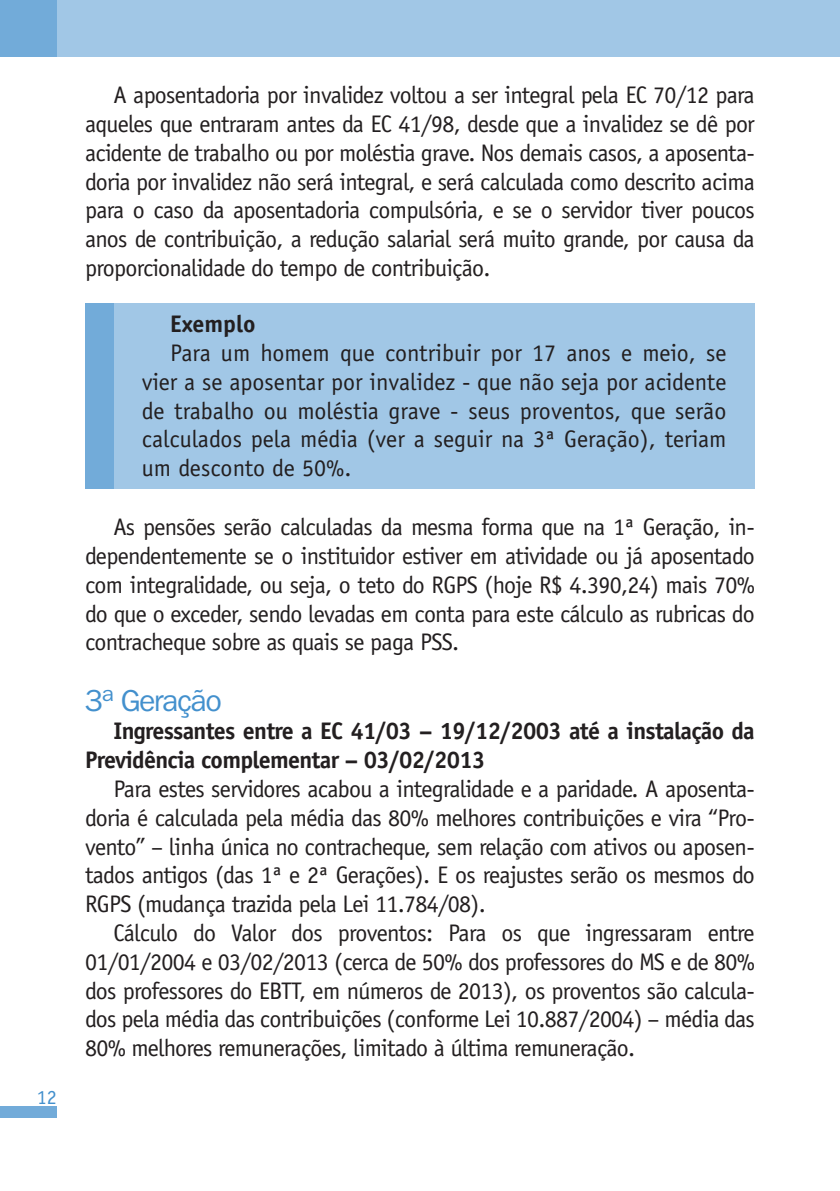
<style>
.page{position:relative;width:840px;height:1191px;background:#fff}
.page>*{position:absolute;margin:0;border:0;box-sizing:border-box;transform-origin:0 0}
.t1{font:30px "Franklin Gothic IT Cby BT";letter-spacing:-.03em;color:#4390cd}
.t2{font:24px/28.8px "Officina Sans";letter-spacing:-.03em;color:#231f20;text-align:justify}
.t3{font:24px "Officina Sans";color:#231f20}
.t4{font:700 24px "Officina Sans";letter-spacing:-.03em;color:#231f20}
.t5{font:700 24px "Officina Sans";color:#231f20}
.t6{font:20px "Officina Sans";color:#4390cd}
</style>
<div class="page">
<div style="left:0;top:0;width:839px;height:57px;background:#a1c7e6"></div>
<div style="left:0;top:1106px;width:57px;height:11px;background:#72abd9"></div>
<div style="left:85px;top:303px;width:669px;height:186px;background:#a1c7e6"></div>
<div style="left:85px;top:303px;width:28px;height:186px;background:#72abd9"></div>
<p class="t6" style="left:37px;top:1085px;width:21px">12</p>
<p class="t2" style="left:85px;top:81px;width:671px;text-indent:28px">A aposentadoria por invalidez voltou a ser integral pela EC 70/12 para aqueles que entraram antes da EC 41/98, desde que a invalidez se dê por acidente de trabalho ou por moléstia grave. Nos demais casos, a aposenta&shy;doria por invalidez não será integral, e será calculada como descrito acima para o caso da aposentadoria compulsória, e se o servidor tiver poucos anos de contribuição, a redução salarial será muito grande, por causa da proporcionalidade do tempo de contribuição.</p>
<p class="t5" style="left:170px;top:309px;width:87px">Exemplo</p>
<p class="t3" style="left:170px;top:339px;width:557px">Para um homem que contribuir por 17 anos e meio, se</p>
<p class="t3" style="left:142px;top:368px;width:585px">vier a se aposentar por invalidez - que não seja por acidente</p>
<p class="t3" style="left:142px;top:396px;width:585px">de trabalho ou moléstia grave - seus proventos, que serão</p>
<p class="t3" style="left:142px;top:425px;width:586px">calculados pela média (ver a seguir na 3ª Geração), teriam</p>
<p class="t3" style="left:142px;top:454px;width:211px">um desconto de 50%.</p>
<p class="t2" style="left:85px;top:513px;width:671px;text-indent:28px">As pensões serão calculadas da mesma forma que na 1ª Geração, in&shy;dependentemente se o instituidor estiver em atividade ou já aposentado com integralidade, ou seja, o teto do RGPS (hoje R$ 4.390,24) mais 70% do que o exceder, sendo levadas em conta para este cálculo as rubricas do contracheque sobre as quais se paga PSS.</p>
<p class="t1" style="left:85px;top:681px;width:138px">3ª Geração</p>
<p class="t4" style="left:113px;top:716px;width:642px">Ingressantes entre a EC 41/03 – 19/12/2003 até a instalação da</p>
<p class="t4" style="left:85px;top:745px;width:401px">Previdência complementar – 03/02/2013</p>
<p class="t2" style="left:113px;top:774px;width:642px">Para estes servidores acabou a integralidade e a paridade. A aposenta-</p>
<p class="t2" style="left:85px;top:803px;width:670px">doria é calculada pela média das 80% melhores contribuições e vira “Pro-</p>
<p class="t2" style="left:85px;top:832px;width:670px">vento” – linha única no contracheque, sem relação com ativos ou aposen-</p>
<p class="t2" style="left:85px;top:861px;width:671px">tados antigos (das 1ª e 2ª Gerações). E os reajustes serão os mesmos do</p>
<p class="t2" style="left:85px;top:889px;width:402px">RGPS (mudança trazida pela Lei 11.784/08).</p>
<p class="t2" style="left:113px;top:918px;width:642px">Cálculo do Valor dos proventos: Para os que ingressaram entre</p>
<p class="t2" style="left:85px;top:947px;width:671px">01/01/2004 e 03/02/2013 (cerca de 50% dos professores do MS e de 80%</p>
<p class="t2" style="left:85px;top:976px;width:671px">dos professores do EBTT, em números de 2013), os proventos são calcula-</p>
<p class="t2" style="left:85px;top:1005px;width:671px">dos pela média das contribuições (conforme Lei 10.887/2004) – média das</p>
<p class="t2" style="left:85px;top:1033px;width:551px">80% melhores remunerações, limitado à última remuneração.</p>
</div>
